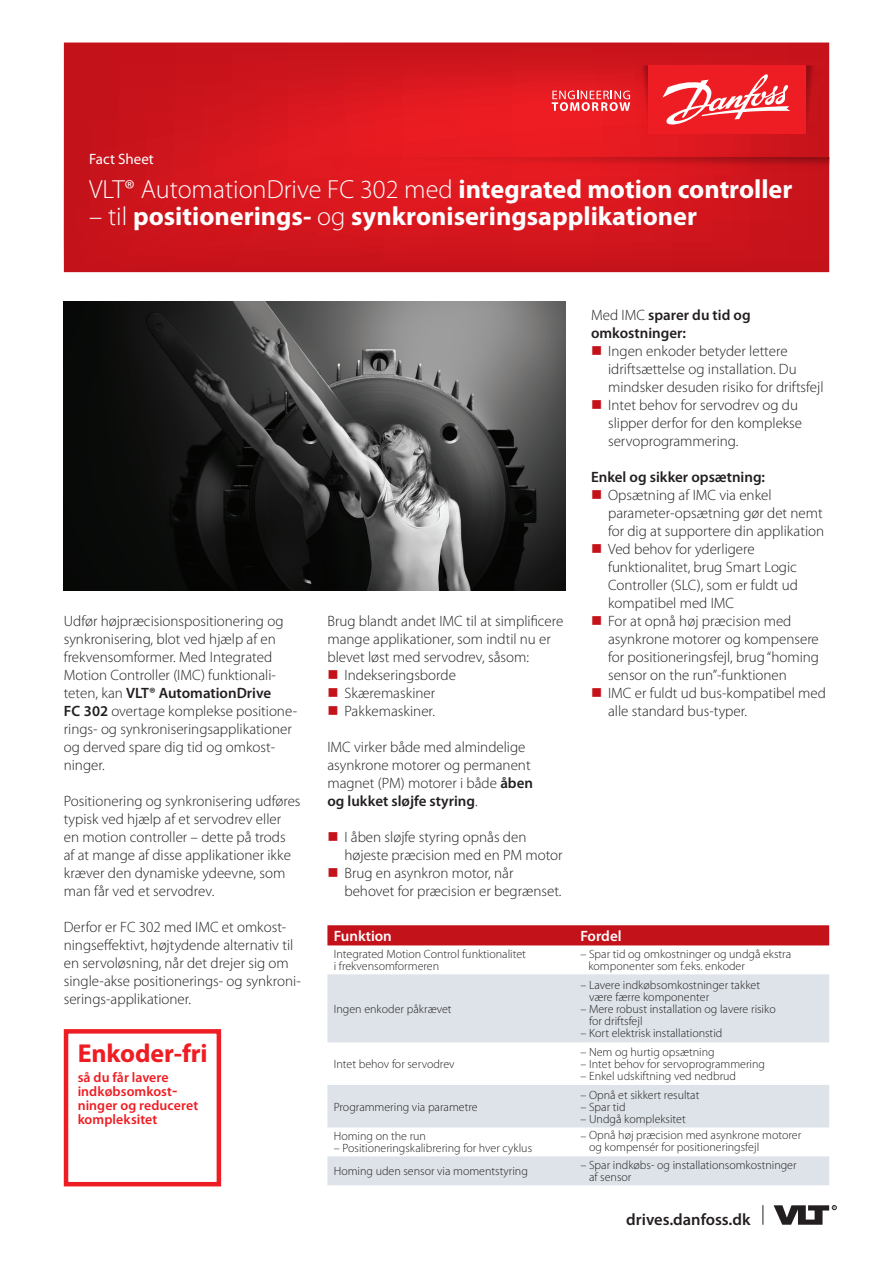
<style>
.page{position:relative;width:893px;height:1263px;background:#fff}
.page>*{position:absolute;margin:0;border:0;box-sizing:border-box;transform-origin:0 0}
.Product_name__front{font:300 26.25px "Myriad Pro";color:#fff}
.Product_name__front-2{font:700 26.25px "Myriad Pro";color:#fff}
.t1{font:700 25.95px "Myriad Pro";letter-spacing:-.005em;color:#ee1d23}
.DD_URL_Black{font:600 16.5px "Myriad Pro";color:#231f20}
.t2{font:300 15px/18px "Myriad Pro";color:#231f20}
.t3{font:600 15px "Myriad Pro";color:#231f20}
.Schedule_Bold__front{font:600 15px "Myriad Pro";color:#fff}
.Document_category__f{font:15px "Myriad Pro";color:#fff}
.t4{font:600 13.8px/13.8px "Myriad Pro";letter-spacing:.005em;color:#ee1d23}
.Bulletpoint{font:300 12px/12px "Myriad Pro";color:#231f20}
.s1{font-weight:700}
.s2{font-weight:300}
.s3{font-weight:600}
.s4{color:#c4121a}
</style>
<div class="page">
<svg style="left:64px;top:43px;width:765px;height:229px;background:#d3151d"></svg>
<svg style="left:806px;top:66px;width:13px;height:68px"></svg>
<svg style="left:636px;top:66px;width:12px;height:68px"></svg>
<div style="left:648px;top:66px;width:158px;height:68px;background:#ee1d23"></div>
<svg style="left:552px;top:91px;width:78px;height:20px;background:#f06b6f"></svg>
<svg style="left:662px;top:74px;width:128px;height:51px"></svg>
<svg style="left:332px;top:157px;width:497px;height:13px;background:#d4171d"></svg>
<div style="left:64px;top:1029px;width:157px;height:157px;border:4px solid #ee1d23"></div>
<div style="left:327px;top:925px;width:502px;height:20px;background:#c4121a"></div>
<svg style="left:327px;top:974px;width:502px;height:211px;fill:#dde3e8"></svg>
<svg style="left:774px;top:1205px;width:62px;height:20px"></svg>
<svg style="left:762px;top:1205px;width:1px;height:20px"></svg>
<img style="left:64px;top:302px;width:502px;height:288px">
<p class="Document_category__f" style="left:89px;top:151px;width:66px">Fact Sheet</p>
<p class="Product_name__front" style="left:89px;top:175px;width:705px">VLT® AutomationDrive FC 302 med <span class="s1">integrated motion controller</span></p>
<p class="Product_name__front-2" style="left:89px;top:201px;width:609px"><span class="s2">– til</span> positionerings- <span class="s2">og</span> synkroniseringsapplikationer</p>
<p class="t2" style="left:64px;top:612px;width:235px">Udfør højpræcisionspositionering og synkronisering, blot ved hjælp af en frekvensomformer. Med Integrated Motion Controller (IMC) funktionali&shy;teten, kan <span class="s3">VLT® AutomationDrive<br>FC 302</span> overtage komplekse positione&shy;rings- og synkroniseringsapplikationer og derved spare dig tid og omkost&shy;ninger.</p>
<p class="t2" style="left:64px;top:792px;width:238px">Positionering og synkronisering udføres typisk ved hjælp af et servodrev eller<br>en motion controller – dette på trods<br>af at mange af disse applikationer ikke kræver den dynamiske ydeevne, som man får ved et servodrev.</p>
<p class="t2" style="left:64px;top:918px;width:239px">Derfor er FC 302 med IMC et omkost&shy;ningseffektivt, højtydende alternativ til en servoløsning, når det drejer sig om single-akse positionerings- og synkroni&shy;serings-applikationer.</p>
<p class="t1" style="left:78px;top:1039px;width:131px">Enkoder-fri</p>
<p class="t4" style="left:78px;top:1071px;width:93px">så du får lavere</p>
<p class="t4" style="left:78px;top:1084px;width:122px">indkøbsomkost&shy;ninger og reduceret</p>
<p class="t4" style="left:78px;top:1112px;width:81px">kompleksitet</p>
<p class="t2" style="left:327px;top:612px;width:238px">Brug blandt andet IMC til at simplificere mange applikationer, som indtil nu er blevet løst med servodrev, såsom:</p>
<p class="t2" style="left:327px;top:666px;width:130px"><span class="s4">■</span> Indekseringsborde</p>
<p class="t2" style="left:327px;top:684px;width:109px"><span class="s4">■</span> Skæremaskiner</p>
<p class="t2" style="left:327px;top:702px;width:109px"><span class="s4">■</span> Pakkemaskiner.</p>
<p class="t2" style="left:327px;top:738px;width:200px">IMC virker både med almindelige</p>
<p class="t2" style="left:327px;top:756px;width:207px">asynkrone motorer og permanent magnet (PM) motorer i både <span class="s3">åben og lukket sløjfe styring</span>.</p>
<p class="t2" style="left:344px;top:828px;width:220px;text-indent:-17px"><span class="s4">■</span> I åben sløjfe styring opnås den højeste præcision med en PM motor</p>
<p class="t2" style="left:344px;top:864px;width:219px;text-indent:-17px"><span class="s4">■</span> Brug en asynkron motor, når behovet for præcision er begrænset.</p>
<p class="t3" style="left:591px;top:307px;width:161px"><span class="s2">Med IMC</span> sparer du tid og</p>
<p class="t3" style="left:591px;top:325px;width:96px">omkostninger:</p>
<p class="t2" style="left:608px;top:342px;width:217px;text-indent:-17px"><span class="s4">■</span> Ingen enkoder betyder lettere idriftsættelse og installation. Du mindsker desuden risiko for driftsfejl</p>
<p class="t2" style="left:608px;top:396px;width:196px;text-indent:-17px"><span class="s4">■</span> Intet behov for servodrev og du slipper derfor for den komplekse servoprogrammering.</p>
<p class="t3" style="left:591px;top:469px;width:176px">Enkel og sikker opsætning:</p>
<p class="t2" style="left:608px;top:486px;width:218px;text-indent:-17px"><span class="s4">■</span> Opsætning af IMC via enkel parameter-opsætning gør det nemt for dig at supportere din applikation</p>
<p class="t2" style="left:608px;top:540px;width:191px;text-indent:-17px"><span class="s4">■</span> Ved behov for yderligere funktionalitet, brug Smart Logic<br>Controller (SLC), som er fuldt ud kompatibel med IMC</p>
<p class="t2" style="left:608px;top:612px;width:212px;text-indent:-17px"><span class="s4">■</span> For at opnå høj præcision med asynkrone motorer og kompensere for positioneringsfejl, brug “homing sensor on the run”-funktionen</p>
<p class="t2" style="left:608px;top:684px;width:219px;text-indent:-17px"><span class="s4">■</span> IMC er fuldt ud bus-kompatibel med alle standard bus-typer.</p>
<p class="Schedule_Bold__front" style="left:334px;top:928px;width:60px">Funktion</p>
<p class="Schedule_Bold__front" style="left:580px;top:928px;width:43px">Fordel</p>
<p class="Bulletpoint" style="left:334px;top:949px;width:194px">Integrated Motion Control funktionalitet i frekvensomformeren</p>
<p class="Bulletpoint" style="left:580px;top:949px;width:212px">– Spar tid og omkostninger og undgå ekstra</p>
<p class="Bulletpoint" style="left:588px;top:961px;width:158px">komponenter som f.eks. enkoder</p>
<p class="Bulletpoint" style="left:334px;top:1003px;width:119px">Ingen enkoder påkrævet</p>
<p class="Bulletpoint" style="left:334px;top:1058px;width:122px">Intet behov for servodrev</p>
<p class="Bulletpoint" style="left:334px;top:1101px;width:145px">Programmering via parametre</p>
<p class="Bulletpoint" style="left:334px;top:1130px;width:94px">Homing on the run</p>
<p class="Bulletpoint" style="left:334px;top:1142px;width:200px">– Positioneringskalibrering for hver cyklus</p>
<p class="Bulletpoint" style="left:589px;top:979px;width:173px;text-indent:-9px">– Lavere indkøbsomkostninger takket være færre komponenter</p>
<p class="Bulletpoint" style="left:589px;top:1003px;width:188px;text-indent:-9px">– Mere robust installation og lavere risiko for driftsfejl</p>
<p class="Bulletpoint" style="left:580px;top:1027px;width:143px">– Kort elektrisk installationstid</p>
<p class="Bulletpoint" style="left:580px;top:1046px;width:136px">– Nem og hurtig opsætning</p>
<p class="Bulletpoint" style="left:580px;top:1058px;width:186px">– Intet behov for servoprogrammering</p>
<p class="Bulletpoint" style="left:580px;top:1070px;width:157px">– Enkel udskiftning ved nedbrud</p>
<p class="Bulletpoint" style="left:580px;top:1089px;width:120px">– Opnå et sikkert resultat</p>
<p class="Bulletpoint" style="left:580px;top:1101px;width:47px">– Spar tid</p>
<p class="Bulletpoint" style="left:580px;top:1113px;width:107px">– Undgå kompleksitet</p>
<p class="Bulletpoint" style="left:589px;top:1129px;width:214px;text-indent:-9px">– Opnå høj præcision med asynkrone motorer og kompensér for positioneringsfejl</p>
<p class="Bulletpoint" style="left:334px;top:1165px;width:196px">Homing uden sensor via momentstyring</p>
<p class="Bulletpoint" style="left:589px;top:1159px;width:209px;text-indent:-9px">– Spar indkøbs- og installationsomkostninger af sensor</p>
<p class="DD_URL_Black" style="left:626px;top:1210px;width:126px">drives.danfoss.dk</p>
</div>
